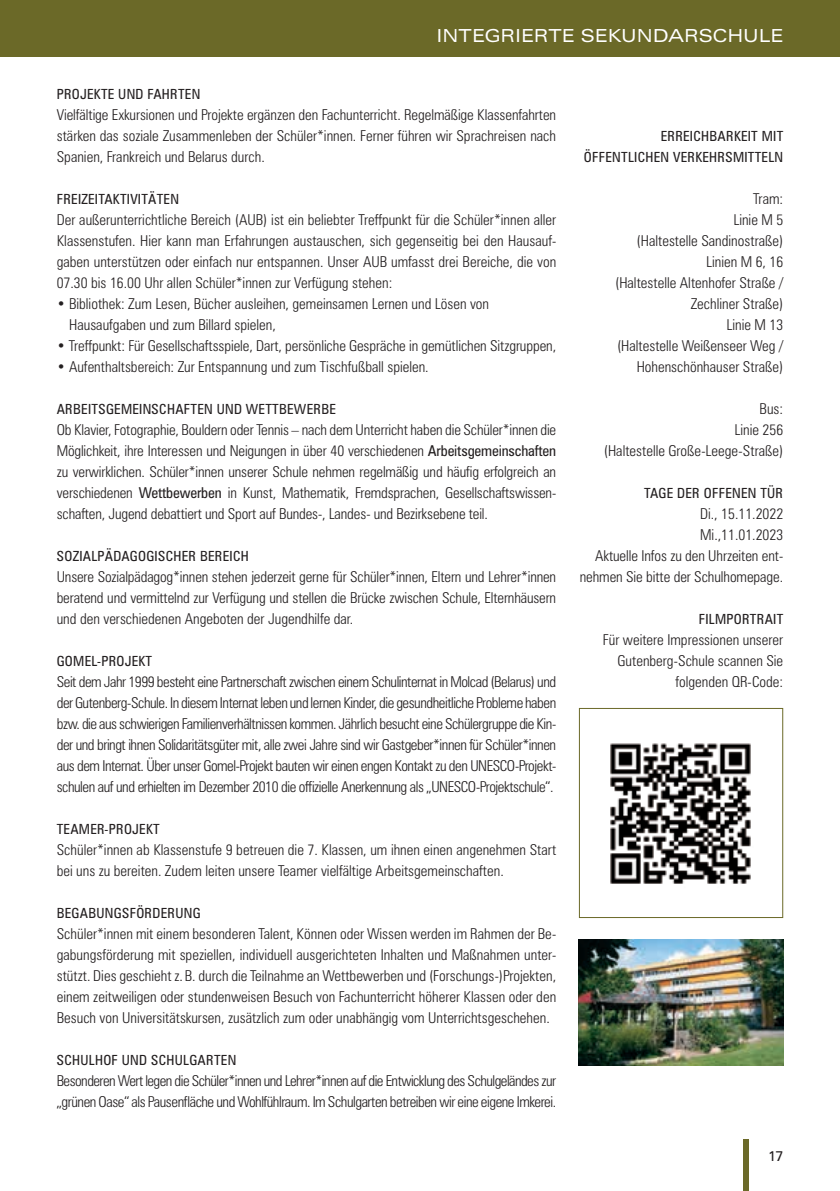
<style>
.page{position:relative;width:840px;height:1191px;background:#fff}
.page>*{position:absolute;margin:0;border:0;box-sizing:border-box;transform-origin:0 0}
.t1{font:expanded 18px "Zurich BT";letter-spacing:.005em;color:#fff}
.t2{font:300 condensed 15px/21px "Zurich BT";color:#231f20;text-align:justify}
.t3{font:300 condensed 15px/21px "Zurich BT";letter-spacing:-.035em;color:#231f20}
.t4{font:condensed 14px "Zurich BT";letter-spacing:.02em;color:#231f20}
.t5{font:14px "Zurich BT";color:#231f20}
.s1{font-weight:400}
</style>
<div class="page">
<div style="left:0;top:0;width:839px;height:57px;background:#6b6928"></div>
<div style="left:743px;top:1140px;width:5px;height:51px;background:#6b6928"></div>
<img style="left:578px;top:939px;width:204px;height:126px">
<img style="left:610px;top:743px;width:141px;height:141px">
<div style="left:578px;top:708px;width:204px;height:210px;border:1px solid #6b6928"></div>
<p class="t1" style="left:436px;top:25px;width:348px">INTEGRIERTE SEKUNDARSCHULE</p>
<p class="t4" style="left:57px;top:85px;width:16px">PROJEKTE</p>
<p class="t4" style="left:118px;top:85px;width:9px">UND</p>
<p class="t4" style="left:147px;top:85px;width:15px">FAHRTEN</p>
<p class="t2" style="left:57px;top:104px;width:500px">Vielfältige Exkursionen und Projekte ergänzen den Fachunterricht. Regelmäßige Klassenfahrten stärken das soziale Zusammenleben der Schüler*innen. Ferner führen wir Sprachreisen nach Spanien, Frankreich und Belarus durch.</p>
<p class="t4" style="left:57px;top:190px;width:122px">FREIZEITAKTIVITÄTEN</p>
<p class="t2" style="left:57px;top:209px;width:500px">Der außerunterrichtliche Bereich (AUB) ist ein beliebter Treffpunkt für die Schüler*innen aller Klassenstufen. Hier kann man Erfahrungen austauschen, sich gegenseitig bei den Hausauf&shy;gaben unterstützen oder einfach nur entspannen. Unser AUB umfasst drei Bereiche, die von 07.30 bis 16.00 Uhr allen Schüler*innen zur Verfügung stehen:</p>
<p class="t2" style="left:69px;top:293px;width:421px;text-indent:-12px">• Bibliothek: Zum Lesen, Bücher ausleihen, gemeinsamen Lernen und Lösen von<br>Hausaufgaben und zum Billard spielen,</p>
<p class="t2" style="left:57px;top:335px;width:500px">• Treffpunkt: Für Gesellschaftsspiele, Dart, persönliche Gespräche in gemütlichen Sitzgruppen,</p>
<p class="t2" style="left:57px;top:356px;width:373px">• Aufenthaltsbereich: Zur Entspannung und zum Tischfußball spielen.</p>
<p class="t4" style="left:57px;top:400px;width:280px">ARBEITSGEMEINSCHAFTEN UND WETTBEWERBE</p>
<p class="t2" style="left:57px;top:419px;width:500px">Ob Klavier, Fotographie, Bouldern oder Tennis – nach dem Unterricht haben die Schüler*innen die Möglichkeit, ihre Interessen und Neigungen in über 40 verschiedenen <span class="s1">ARBEITSGEMEINSCHAFTEN </span>zu verwirklichen. Schüler*innen unserer Schule nehmen regelmäßig und häufig erfolgreich an verschiedenen <span class="s1">WETTBEWERBEN</span> in Kunst, Mathematik, Fremdsprachen, Gesellschaftswissen&shy;schaften, Jugend debattiert und Sport auf Bundes-, Landes- und Bezirksebene teil.</p>
<p class="t4" style="left:57px;top:547px;width:193px">SOZIALPÄDAGOGISCHER BEREICH</p>
<p class="t2" style="left:57px;top:566px;width:500px">Unsere Sozialpädagog*innen stehen jederzeit gerne für Schüler*innen, Eltern und Lehrer*innen beratend und vermittelnd zur Verfügung und stellen die Brücke zwischen Schule, Elternhäusern und den verschiedenen Angeboten der Jugendhilfe dar.</p>
<p class="t4" style="left:57px;top:652px;width:18px">GOMEL</p>
<p class="t4" style="left:97px;top:652px;width:20px">-PROJEKT</p>
<p class="t2" style="left:57px;top:671px;width:500px">Seit dem Jahr 1999 besteht eine Partnerschaft zwischen einem Schulinternat in Molcad (Belarus) und der Gutenberg-Schule. In diesem Internat leben und lernen Kinder, die gesundheitliche Probleme haben bzw. die aus schwierigen Familienverhältnissen kommen. Jährlich besucht eine Schülergruppe die Kin&shy;der und bringt ihnen Solidaritätsgüter mit, alle zwei Jahre sind wir Gastgeber*innen für Schüler*innen aus dem Internat. Über unser Gomel-Projekt bauten wir einen engen Kontakt zu den UNESCO-Projekt&shy;schulen auf und erhielten im Dezember 2010 die offizielle Anerkennung als „UNESCO-Projektschule“.</p>
<p class="t4" style="left:57px;top:820px;width:16px">TEAMER</p>
<p class="t4" style="left:105px;top:820px;width:20px">-PROJEKT</p>
<p class="t2" style="left:57px;top:839px;width:500px">Schüler*innen ab Klassenstufe 9 betreuen die 7. Klassen, um ihnen einen angenehmen Start bei uns zu bereiten. Zudem leiten unsere Teamer vielfältige Arbeitsgemeinschaften.</p>
<p class="t4" style="left:57px;top:904px;width:145px">BEGABUNGSFÖRDERUNG</p>
<p class="t2" style="left:57px;top:923px;width:500px">Schüler*innen mit einem besonderen Talent, Können oder Wissen werden im Rahmen der Be&shy;gabungsförderung mit speziellen, individuell ausgerichteten Inhalten und Maßnahmen unter&shy;stützt. Dies geschieht z. B. durch die Teilnahme an Wettbewerben und (Forschungs-)Projekten, einem zeitweiligen oder stundenweisen Besuch von Fachunterricht höherer Klassen oder den Besuch von Universitätskursen, zusätzlich zum oder unabhängig vom Unterrichtsgeschehen.</p>
<p class="t4" style="left:57px;top:1051px;width:179px">SCHULHOF UND SCHULGARTEN</p>
<p class="t3" style="left:57px;top:1070px;width:500px">Besonderen Wert legen die Schüler*innen und Lehrer*innen auf die Entwicklung des Schulgeländes zur „grünen Oase“ als Pausenfläche und Wohlfühlraum. Im Schulgarten betreiben wir eine eigene Imkerei.</p>
<p class="t4" style="left:660px;top:127px;width:9px">ERREICHBAR</p>
<p class="t4" style="left:733px;top:127px;width:36px">KEIT MIT</p>
<p class="t4" style="left:583px;top:148px;width:45px">ÖFFENTLICHE</p>
<p class="t4" style="left:660px;top:148px;width:81px">N VERKEHRSMITTEL</p>
<p class="t4" style="left:774px;top:148px;width:10px">N</p>
<p class="t2" style="left:615px;top:188px;width:169px;text-align:right">Tram:<br>Linie M 5<br>(Haltestelle Sandinostraße)<br>Linien M 6, 16<br>(Haltestelle Altenhofer Straße /<br>Zechliner Straße)<br>Linie M 13<br>(Haltestelle Weißenseer Weg /<br>Hohenschönhauser Straße)</p>
<p class="t2" style="left:603px;top:398px;width:181px;text-align:right">Bus:<br>Linie 256<br>(Haltestelle Große-Leege-Straße)</p>
<p class="t4" style="left:643px;top:484px;width:42px">TAG E DER</p>
<p class="t4" style="left:703px;top:484px;width:79px">OFFENEN TÜR</p>
<p class="t2" style="left:579px;top:503px;width:205px;text-align:right">Di., 15.11.2022<br>Mi.,11.01.2023<br>Aktuelle Infos zu den Uhrzeiten ent&shy;nehmen Sie bitte der Schulhomepage.</p>
<p class="t4" style="left:698px;top:610px;width:86px">FILMPORTRAIT</p>
<p class="t2" style="left:602px;top:629px;width:182px;text-align:right">Für weitere Impressionen unserer<br>Gutenberg-Schule scannen Sie folgenden QR-Code:</p>
<p class="t5" style="left:767px;top:1147px;width:17px">17</p>
</div>
